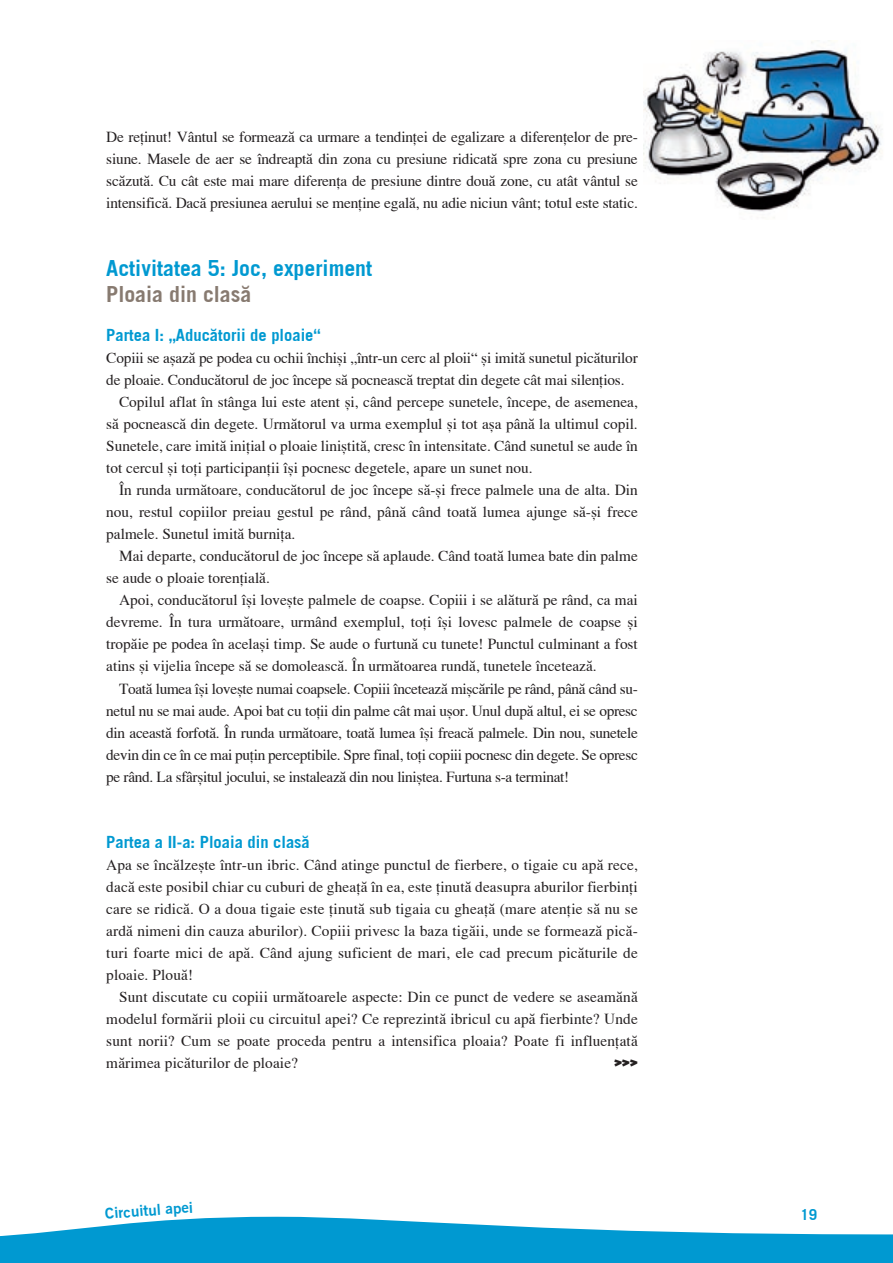
<style>
.page{position:relative;width:893px;height:1263px;background:#fff}
.page>*{position:absolute;margin:0;border:0;box-sizing:border-box;transform-origin:0 0}
.t1{font:700 21.75px "Rom Trade Gothic LT Std";color:#0099d1}
.t2{font:700 21.75px "Rom Trade Gothic LT Std";color:#877a70}
.t3{font:700 16.5px "Rom Trade Gothic LT Std";color:#0099d1}
.t4{font:15.3px/22px "Rom Times";color:#231f20;text-align:justify}
.t5{font:15.3px "Rom Times";letter-spacing:-.02em;color:#231f20}
.t6{font:900 15.3px "Rom Coop";color:#231f20}
.t7{font:15px "Rom Trade Gothic LT Std Bold No 2";color:#0099d1}
.t8{font:700 15px "Rom Trade Gothic LT Std";color:#0099d1}
</style>
<div class="page">
<img style="left:643px;top:41px;width:239px;height:177px">
<svg style="left:0;top:1216px;width:893px;height:47px"></svg>
<p class="t4" style="left:106px;top:126px;width:533px">De re†inut! Vântul se formeazå ca urmare a tendin†ei de egalizare a diferen†elor de pre&shy;siune. Masele de aer se îndreaptå din zona cu presiune ridicatå spre zona cu presiune scåzutå. Cu cât este mai mare diferen†a de presiune dintre douå zone, cu atât vântul se intensificå. Dacå presiunea aerului se men†ine egalå, nu adie niciun vânt; totul este static.</p>
<h1 class="t1" style="left:106px;top:255px;width:267px">Activitatea 5: Joc, experiment</h1>
<h1 class="t2" style="left:106px;top:281px;width:147px">Ploaia din claså</h1>
<p class="t3" style="left:106px;top:325px;width:216px">Partea I: „Aducåtorii de ploaie“</p>
<p class="t4" style="left:106px;top:347px;width:533px">Copiii se aßazå pe podea cu ochii închißi „într-un cerc al ploii“ ßi imitå sunetul picåturilor</p>
<p class="t4" style="left:106px;top:369px;width:520px">de ploaie. Conducåtorul de joc începe så pocneascå treptat din degete cât mai silen†ios.</p>
<p class="t4" style="left:119px;top:391px;width:520px">Copilul aflat în stânga lui este atent ßi, când percepe sunetele, începe, de asemenea,</p>
<p class="t4" style="left:106px;top:413px;width:533px">så pocneascå din degete. Urmåtorul va urma exemplul ßi tot aßa pânå la ultimul copil.</p>
<p class="t4" style="left:106px;top:435px;width:533px">Sunetele, care imitå ini†ial o ploaie linißtitå, cresc în intensitate. Când sunetul se aude în</p>
<p class="t4" style="left:106px;top:457px;width:428px">tot cercul ßi to†i participan†ii îßi pocnesc degetele, apare un sunet nou.</p>
<p class="t4" style="left:119px;top:479px;width:520px">În runda urmåtoare, conducåtorul de joc începe så-ßi frece palmele una de alta. Din</p>
<p class="t4" style="left:106px;top:501px;width:533px">nou, restul copiilor preiau gestul pe rând, pânå când toatå lumea ajunge så-ßi frece</p>
<p class="t4" style="left:106px;top:523px;width:191px">palmele. Sunetul imitå burni†a.</p>
<p class="t4" style="left:119px;top:545px;width:520px">Mai departe, conducåtorul de joc începe så aplaude. Când toatå lumea bate din palme</p>
<p class="t4" style="left:106px;top:567px;width:165px">se aude o ploaie toren†ialå.</p>
<p class="t4" style="left:119px;top:589px;width:520px">Apoi, conducåtorul îßi loveßte palmele de coapse. Copiii i se alåturå pe rând, ca mai</p>
<p class="t4" style="left:106px;top:611px;width:533px">devreme. În tura urmåtoare, urmând exemplul, to†i îßi lovesc palmele de coapse ßi</p>
<p class="t4" style="left:106px;top:633px;width:533px">tropåie pe podea în acelaßi timp. Se aude o furtunå cu tunete! Punctul culminant a fost</p>
<p class="t4" style="left:106px;top:655px;width:492px">atins ßi vijelia începe så se domoleascå. În urmåtoarea rundå, tunetele înceteazå.</p>
<p class="t5" style="left:119px;top:679px;width:520px">Toatå lumea îßi loveßte numai coapsele. Copiii înceteazå mißcårile pe rând, pânå când su-</p>
<p class="t5" style="left:106px;top:701px;width:533px">netul nu se mai aude. Apoi bat cu to†ii din palme cât mai ußor. Unul dupå altul, ei se opresc</p>
<p class="t5" style="left:106px;top:723px;width:533px">din aceastå forfotå. În runda urmåtoare, toatå lumea îßi freacå palmele. Din nou, sunetele</p>
<p class="t5" style="left:106px;top:745px;width:533px">devin din ce în ce mai pu†in perceptibile. Spre final, to†i copiii pocnesc din degete. Se opresc</p>
<p class="t5" style="left:106px;top:767px;width:464px">pe rând. La sfârßitul jocului, se instaleazå din nou linißtea. Furtuna s-a terminat!</p>
<p class="t3" style="left:106px;top:832px;width:205px">Partea a II-a: Ploaia din claså</p>
<p class="t4" style="left:106px;top:854px;width:533px">Apa se încålzeßte într-un ibric. Când atinge punctul de fierbere, o tigaie cu apå rece, dacå este posibil chiar cu cuburi de ghea†å în ea, este †inutå deasupra aburilor fierbin†i care se ridicå. O a doua tigaie este †inutå sub tigaia cu ghea†å (mare aten†ie så nu se ardå nimeni din cauza aburilor). Copiii privesc la baza tigåii, unde se formeazå picå&shy;turi foarte mici de apå. Când ajung suficient de mari, ele cad precum picåturile de ploaie. Plouå!</p>
<p class="t4" style="left:106px;top:986px;width:533px;text-indent:13px">Sunt discutate cu copiii urmåtoarele aspecte: Din ce punct de vedere se aseamånå modelul formårii ploii cu circuitul apei? Ce reprezintå ibricul cu apå fierbinte? Unde sunt norii? Cum se poate proceda pentru a intensifica ploaia? Poate fi influen†atå mårimea picåturilor de ploaie?</p>
<p class="t6" style="left:614px;top:1053px;width:25px">&gt;&gt;&gt;</p>
<p class="t7" style="left:104px;top:1204px;width:40px;rotate:-5deg">Circui</p>
<p class="t7" style="left:143px;top:1201px;width:40px;rotate:-4deg">tul ap</p>
<p class="t8" style="left:800px;top:1205px;width:18px">19</p>
</div>
